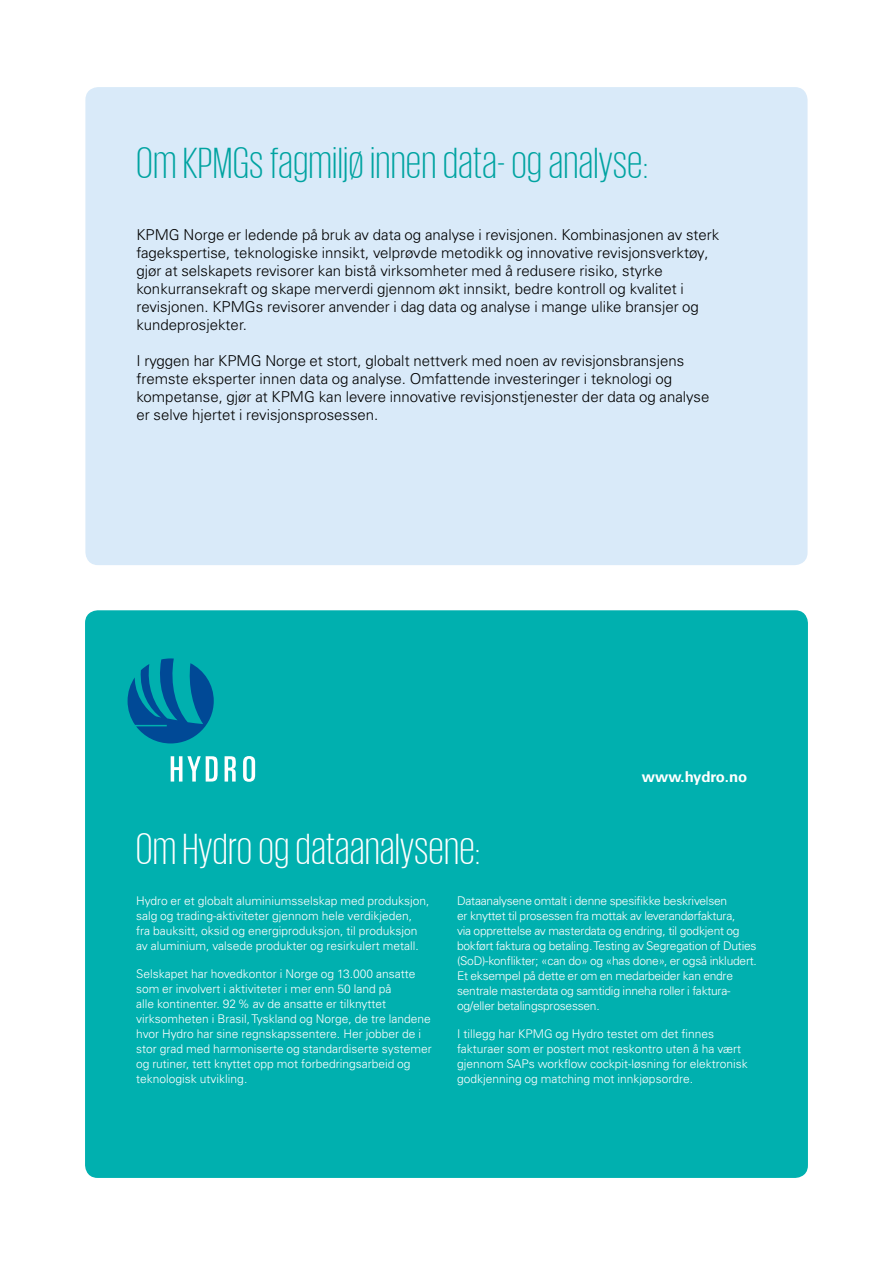
<style>
.page{position:relative;width:893px;height:1263px;background:#fff}
.page>*{position:absolute;margin:0;border:0;box-sizing:border-box;transform-origin:0 0}
.Ingress{font:300 45px "KPMG";letter-spacing:.02em;color:#00a3a1}
.Ingress-2{font:300 45px "KPMG";letter-spacing:.02em;color:#fff}
.Brødtekst_punktliste{font:300 15px/18px "Univers LT Pro 45";color:#000}
.Brødtekst{font:700 15px "Univers LT Pro 65";color:#fff}
.Brødtekst-2{font:300 12px/15px "Univers LT Pro 45";color:#fff}
.Brødtekst-3{font:300 12px/15px "Univers LT Pro 45";letter-spacing:-.02em;color:#fff}
</style>
<div class="page">
<div style="left:85px;top:87px;width:722px;height:478px;background:#d9eaf9;border-radius:13px"></div>
<div style="left:85px;top:610px;width:723px;height:568px;background:#00b0af;border-radius:13px"></div>
<svg style="left:128px;top:658px;width:86px;height:85px"></svg>
<svg style="left:171px;top:756px;width:47px;height:25px"></svg>
<svg style="left:243px;top:756px;width:12px;height:26px"></svg>
<svg style="left:225px;top:756px;width:11px;height:25px"></svg>
<p class="Ingress" style="left:136px;top:141px;width:513px">Om KPMGs fagmiljø innen data- og analyse:</p>
<p class="Brødtekst_punktliste" style="left:136px;top:225px;width:584px">KPMG Norge er ledende på bruk av data og analyse i revisjonen. Kombinasjonen av sterk fagekspertise, teknologiske innsikt, velprøvde metodikk og innovative revisjonsverktøy, gjør at selskapets revisorer kan bistå virksomheter med å redusere risiko, styrke konkurransekraft og skape merverdi gjennom økt innsikt, bedre kontroll og kvalitet i revisjonen. KPMGs revisorer anvender i dag data og analyse i mange ulike bransjer og kundeprosjekter.</p>
<p class="Brødtekst_punktliste" style="left:136px;top:351px;width:574px">I ryggen har KPMG Norge et stort, globalt nettverk med noen av revisjonsbransjens fremste eksperter innen data og analyse. Omfattende investeringer i teknologi og kompetanse, gjør at KPMG kan levere innovative revisjonstjenester der data og analyse er selve hjertet i revisjonsprosessen.</p>
<p class="Brødtekst" style="left:642px;top:767px;width:107px">www.hydro.no</p>
<p class="Ingress-2" style="left:136px;top:827px;width:346px">Om Hydro og dataanalysene:</p>
<p class="Brødtekst-2" style="left:136px;top:893px;width:295px">Hydro er et globalt aluminiumsselskap med produksjon, salg og trading-aktiviteter gjennom hele verdikjeden,<br>fra bauksitt, oksid og energiproduksjon, til produksjon av aluminium, valsede produkter og resirkulert metall.</p>
<p class="Brødtekst-2" style="left:136px;top:966px;width:297px">Selskapet har hovedkontor i Norge og 13.000 ansatte som er involvert i aktiviteter i mer enn 50 land på<br>alle kontinenter. 92% av de ansatte er tilknyttet virksomheten i Brasil, Tyskland og Norge, de tre landene hvor Hydro har sine regnskapssentere. Her jobber de i stor grad med harmoniserte og standardiserte systemer og rutiner, tett knyttet opp mot forbedringsarbeid og teknologisk utvikling.</p>
<p class="Brødtekst-3" style="left:457px;top:893px;width:301px">Dataanalysene omtalt i denne spesifikke beskrivelsen<br>er knyttet til prosessen fra mottak av leverandørfaktura,<br>via opprettelse av masterdata og endring, til godkjent og bokført faktura og betaling. Testing av Segregation of Duties (SoD)-konflikter; «can do» og «has done», er også inkludert.<br>Et eksempel på dette er om en medarbeider kan endre sentrale masterdata og samtidig inneha roller i faktura&shy;og/eller betalingsprosessen.</p>
<p class="Brødtekst-2" style="left:457px;top:1026px;width:292px">I tillegg har KPMG og Hydro testet om det finnes fakturaer som er postert mot reskontro uten å ha vært gjennom SAPs workflow cockpit-løsning for elektronisk godkjenning og matching mot innkjøpsordre.</p>
</div>
